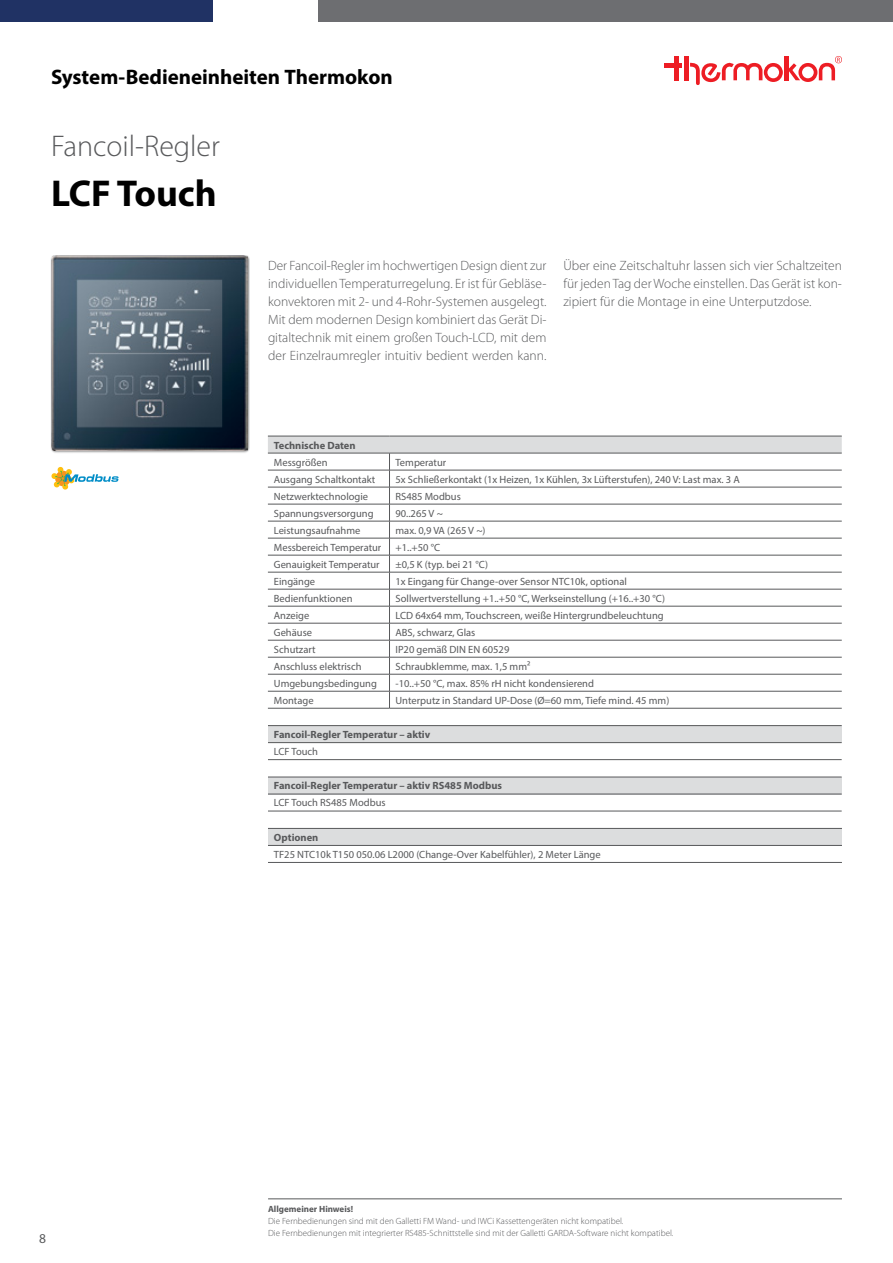
<style>
.page{position:relative;width:893px;height:1263px;background:#fff}
.page>*{position:absolute;margin:0;border:0;box-sizing:border-box;transform-origin:0 0}
.t1{font:700 37.5px "Myriad Pro";color:#000}
.t2{font:300 30px "Myriad Pro";color:#58595b}
.t3{font:700 21px "Myriad Pro";letter-spacing:-.005em;color:#000}
.t4{font:300 13.5px/18px "Myriad Pro";color:#58595b;text-align:justify}
.t5{font:13.5px "Myriad Pro";color:#58595b}
.t6{font:10.5px "Myriad Pro";color:#58595b}
.t7{font:700 10.5px "Myriad Pro";color:#58595b}
.t8{font:300 9px/12px "Myriad Pro";color:#58595b}
.t9{font:700 9px "Myriad Pro";color:#58595b}
</style>
<div class="page">
<div style="left:319px;top:0;width:574px;height:21px;background:#6d6e71"></div>
<div style="left:0;top:0;width:213px;height:21px;background:#203264"></div>
<hr style="left:675px;top:56px;width:4px;height:24px;background:#ed1d24">
<hr style="left:665px;top:63px;width:17px;height:4px;background:#ed1d24">
<hr style="left:685px;top:56px;width:4px;height:24px;background:#ed1d24">
<svg style="left:690px;top:56px;width:152px;height:29px"></svg>
<div style="left:268px;top:726px;width:574px;height:17px;background:#dcddde"></div>
<hr style="left:268px;top:725px;width:574px;height:1px;background:#58595b">
<hr style="left:268px;top:742px;width:574px;height:1px;background:#58595b">
<hr style="left:268px;top:759px;width:574px;height:1px;background:#58595b">
<div style="left:268px;top:777px;width:574px;height:17px;background:#dcddde"></div>
<hr style="left:268px;top:777px;width:574px;height:1px;background:#58595b">
<hr style="left:268px;top:794px;width:574px;height:1px;background:#58595b">
<hr style="left:268px;top:811px;width:574px;height:1px;background:#58595b">
<div style="left:51px;top:255px;width:199px;height:198px;background:#000;opacity:.5"></div>
<img style="left:51px;top:255px;width:196px;height:195px">
<hr style="left:268px;top:708px;width:121px;height:1px;background:#58595b">
<hr style="left:389px;top:708px;width:453px;height:1px;background:#58595b">
<svg style="left:268px;top:436px;width:574px;height:272px"></svg>
<hr style="left:389px;top:657px;width:453px;height:1px;background:#58595b">
<svg style="left:51px;top:467px;width:68px;height:23px"></svg>
<div style="left:268px;top:828px;width:574px;height:17px;background:#dcddde"></div>
<hr style="left:268px;top:862px;width:574px;height:1px;background:#58595b">
<hr style="left:268px;top:828px;width:574px;height:1px;background:#58595b">
<hr style="left:268px;top:845px;width:574px;height:1px;background:#58595b">
<hr style="left:268px;top:1198px;width:574px;height:1px;background:#58595b">
<h3 class="t3" style="left:51px;top:63px;width:343px">System-Bedieneinheiten Thermokon</h3>
<h2 class="t2" style="left:51px;top:130px;width:170px">Fancoil-Regler</h2>
<h1 class="t1" style="left:51px;top:169px;width:167px">LCF Touch</h1>
<p class="t4" style="left:268px;top:257px;width:280px">Der Fancoil-Regler im hochwertigen Design dient zur individuellen Temperaturregelung. Er ist für Gebläse&shy;konvektoren mit 2- und 4-Rohr-Systemen ausgelegt.<br>Mit dem modernen Design kombiniert das Gerät Di&shy;gitaltechnik mit einem großen Touch-LCD, mit dem der Einzelraumregler intuitiv bedient werden kann.</p>
<p class="t4" style="left:563px;top:257px;width:280px">Über eine Zeitschaltuhr lassen sich vier Schaltzeiten für jeden Tag der Woche einstellen. Das Gerät ist kon&shy;zipiert für die Montage in eine Unterputzdose.</p>
<p class="t7" style="left:274px;top:438px;width:83px">Technische Daten</p>
<p class="t6" style="left:274px;top:455px;width:55px">Messgrößen</p>
<p class="t6" style="left:395px;top:455px;width:52px">Temperatur</p>
<p class="t6" style="left:274px;top:472px;width:103px">Ausgang Schaltkontakt</p>
<p class="t6" style="left:395px;top:472px;width:346px">5x Schließerkontakt (1x Heizen, 1x Kühlen, 3x Lüfterstufen), 240 V: Last max. 3 A</p>
<p class="t6" style="left:274px;top:489px;width:96px">Netzwerktechnologie</p>
<p class="t6" style="left:395px;top:489px;width:67px">RS485 Modbus</p>
<p class="t6" style="left:274px;top:507px;width:101px">Spannungsversorgung</p>
<p class="t6" style="left:395px;top:507px;width:49px">90..265 V ~</p>
<p class="t6" style="left:274px;top:524px;width:88px">Leistungsaufnahme</p>
<p class="t6" style="left:395px;top:524px;width:92px">max. 0,9 VA (265 V ~)</p>
<p class="t6" style="left:274px;top:541px;width:109px">Messbereich Temperatur</p>
<p class="t6" style="left:395px;top:541px;width:46px">+1..+50 °C</p>
<p class="t6" style="left:274px;top:558px;width:107px">Genauigkeit Temperatur</p>
<p class="t6" style="left:395px;top:558px;width:94px">±0,5 K (typ. bei 21 °C)</p>
<p class="t6" style="left:274px;top:575px;width:43px">Eingänge</p>
<p class="t6" style="left:395px;top:575px;width:233px">1x Eingang für Change-over Sensor NTC10k, optional</p>
<p class="t6" style="left:274px;top:592px;width:80px">Bedienfunktionen</p>
<p class="t6" style="left:395px;top:592px;width:271px">Sollwertverstellung +1..+50 °C, Werkseinstellung (+16..+30 °C)</p>
<p class="t6" style="left:274px;top:609px;width:37px">Anzeige</p>
<p class="t6" style="left:395px;top:609px;width:270px">LCD 64x64 mm, Touchscreen, weiße Hintergrundbeleuchtung</p>
<p class="t6" style="left:274px;top:626px;width:40px">Gehäuse</p>
<p class="t6" style="left:395px;top:626px;width:81px">ABS, schwarz, Glas</p>
<p class="t6" style="left:274px;top:643px;width:43px">Schutzart</p>
<p class="t6" style="left:395px;top:643px;width:115px">IP20 gemäß DIN EN 60529</p>
<p class="t6" style="left:274px;top:660px;width:89px">Anschluss elektrisch</p>
<p class="t6" style="left:395px;top:660px;width:136px">Schraubklemme, max. 1,5 mm²</p>
<p class="t6" style="left:274px;top:677px;width:105px">Umgebungsbedingung</p>
<p class="t6" style="left:395px;top:677px;width:200px">-10..+50 °C, max. 85% rH nicht kondensierend</p>
<p class="t6" style="left:274px;top:694px;width:41px">Montage</p>
<p class="t6" style="left:395px;top:694px;width:275px">Unterputz in Standard UP-Dose (Ø=60 mm, Tiefe mind. 45 mm)</p>
<p class="t7" style="left:274px;top:728px;width:158px">Fancoil-Regler Temperatur – aktiv</p>
<p class="t6" style="left:274px;top:745px;width:46px">LCF Touch</p>
<p class="t7" style="left:274px;top:779px;width:230px">Fancoil-Regler Temperatur – aktiv RS485 Modbus</p>
<p class="t6" style="left:274px;top:796px;width:113px">LCF Touch RS485 Modbus</p>
<p class="t7" style="left:274px;top:830px;width:46px">Optionen</p>
<p class="t6" style="left:274px;top:848px;width:328px">TF25 NTC10k T150 050.06 L2000 (Change-Over Kabelfühler), 2 Meter Länge</p>
<p class="t5" style="left:39px;top:1230px;width:8px">8</p>
<p class="t9" style="left:268px;top:1203px;width:87px">Allgemeiner Hinweis!</p>
<p class="t8" style="left:268px;top:1215px;width:407px">Die Fernbedienungen sind mit den Galletti FM Wand- und IWCi Kassettengeräten nicht kompatibel.<br>Die Fernbedienungen mit integrierter RS485-Schnittstelle sind mit der Galletti GARDA-Software nicht kompatibel.</p>
</div>
